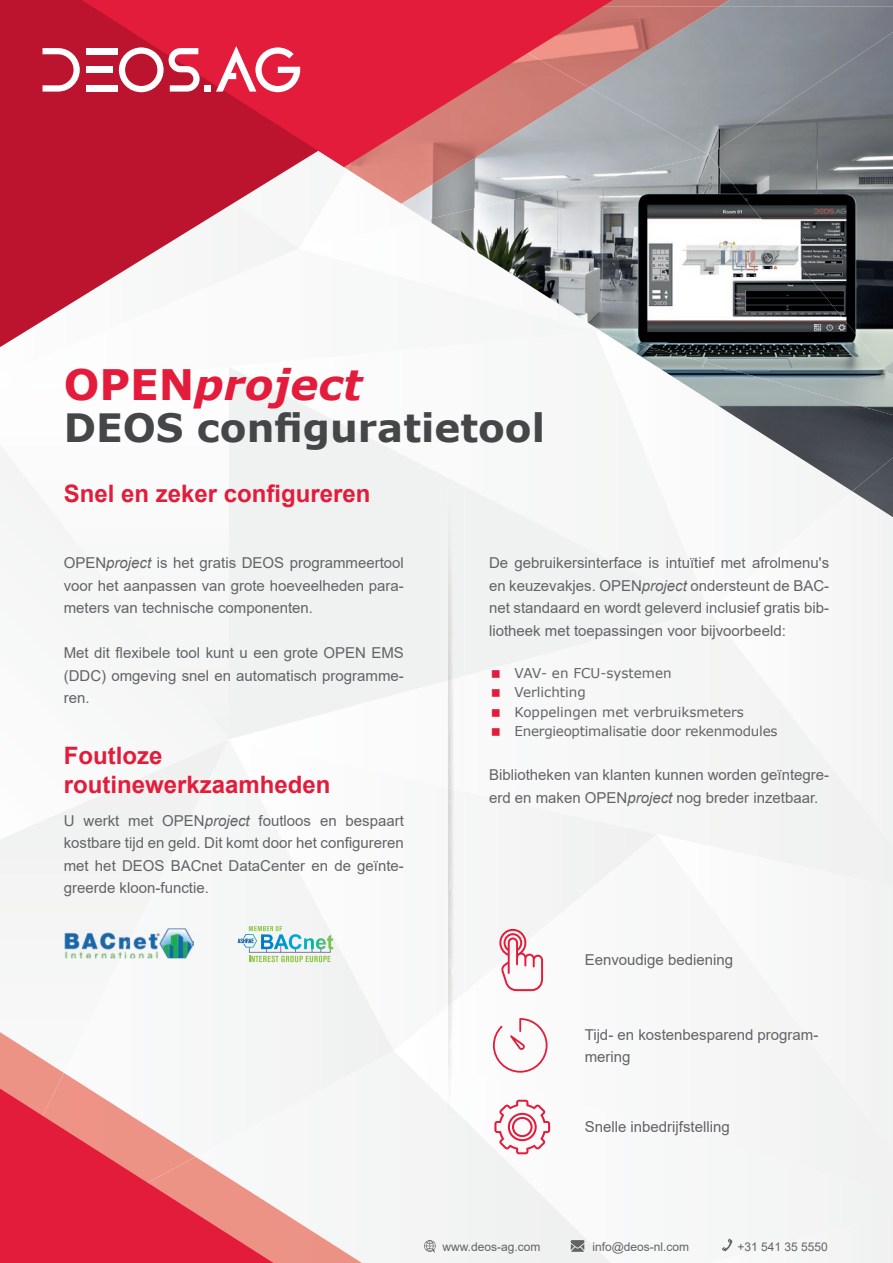
<style>
.page{position:relative;width:893px;height:1263px;background:#fff}
.page>*{position:absolute;margin:0;border:0;box-sizing:border-box;transform-origin:0 0}
.t1{font:italic 700 42px "Verdana";color:#e41c3b}
.t2{font:700 39px "Verdana";color:#454647}
.t3{font:700 24px/28.8px "Arial";color:#e41c3b}
.t4{font:15px/22.5px "Arial";color:#636366;text-align:justify}
.t5{font:13.5px/19.5px "Verdana";color:#636366}
.t6{font:12px "Arial";color:#636366}
.s1{font-style:normal}
.s2{font-style:italic}
</style>
<div class="page">
<div style="left:794px;top:491px;width:99px;height:119px;background:#f4f5f5"></div>
<svg style="left:229px;top:367px;width:479px;height:243px"></svg>
<div style="left:229px;top:610px;width:664px;height:224px;background:#f4f4f3"></div>
<div style="left:0;top:445px;width:229px;height:294px;background:#f6f7f7"></div>
<div style="left:394px;top:739px;width:263px;height:95px;background:#f6f7f7"></div>
<div style="left:492px;top:834px;width:401px;height:217px;background:#f5f6f6"></div>
<svg style="left:0;top:812px;width:64px;height:147px"></svg>
<div style="left:64px;top:739px;width:330px;height:312px;background:#f6f7f6"></div>
<div style="left:734px;top:1051px;width:159px;height:163px;background:#f3f4f3"></div>
<div style="left:362px;top:1051px;width:249px;height:212px;background:#f4f5f5"></div>
<img style="left:709px;top:7px;width:184px;height:148px">
<img style="left:613px;top:87px;width:96px;height:68px">
<img style="left:426px;top:155px;width:467px;height:260px">
<img style="left:607px;top:335px;width:286px;height:156px">
<img style="left:852px;top:458px;width:41px;height:59px">
<div style="left:0;top:0;width:43px;height:347px;background:#bc142f"></div>
<img style="left:613px;top:0;width:116px;height:7px">
<img style="left:613px;top:7px;width:105px;height:80px">
<svg style="left:0;top:1032px;width:362px;height:231px"></svg>
<svg style="left:493px;top:1018px;width:55px;height:55px"></svg>
<svg style="left:494px;top:1100px;width:56px;height:54px"></svg>
<svg style="left:43px;top:0;width:564px;height:335px"></svg>
<img style="left:446px;top:792px;width:18px;height:200px">
<img style="left:446px;top:488px;width:18px;height:188px">
<img style="left:446px;top:676px;width:18px;height:116px">
<img style="left:446px;top:992px;width:18px;height:74px">
<img style="left:446px;top:1066px;width:18px;height:49px">
<svg style="left:446px;top:1102px;width:13px;height:13px"></svg>
<svg style="left:0;top:1066px;width:293px;height:197px"></svg>
<svg style="left:499px;top:929px;width:44px;height:62px"></svg>
<img style="left:64px;top:928px;width:57px;height:30px">
<img style="left:121px;top:928px;width:73px;height:30px">
<svg style="left:238px;top:926px;width:95px;height:36px"></svg>
<svg style="left:571px;top:1240px;width:13px;height:12px"></svg>
<div style="left:721px;top:1214px;width:172px;height:49px;background:#f4f5f4"></div>
<svg style="left:424px;top:1240px;width:12px;height:12px"></svg>
<svg style="left:492px;top:669px;width:8px;height:8px"></svg>
<svg style="left:492px;top:689px;width:8px;height:8px"></svg>
<svg style="left:492px;top:708px;width:8px;height:8px"></svg>
<svg style="left:492px;top:728px;width:8px;height:8px"></svg>
<h1 class="t1" style="left:64px;top:355px;width:300px"><span class="s1">OPEN</span>project</h1>
<h2 class="t2" style="left:64px;top:400px;width:483px">DEOS configuratietool</h2>
<h3 class="t3" style="left:64px;top:480px;width:308px">Snel en zeker configureren</h3>
<p class="t4" style="left:64px;top:551px;width:342px">OPEN<span class="s2">project</span> is het gratis DEOS programmeertool voor het aanpassen van grote hoeveelheden para&shy;meters van technische componenten.</p>
<p class="t4" style="left:64px;top:641px;width:342px">Met dit flexibele tool kunt u een grote OPEN EMS (DDC) omgeving snel en automatisch programme&shy;ren.</p>
<h3 class="t3" style="left:64px;top:741px;width:268px">Foutloze routinewerkzaamheden</h3>
<p class="t4" style="left:64px;top:809px;width:342px">U werkt met OPEN<span class="s2">project</span> foutloos en bespaart kostbare tijd en geld. Dit komt door het configureren met het DEOS BACnet DataCenter en de geïnte&shy;greerde kloon-functie.</p>
<p class="t4" style="left:489px;top:551px;width:342px">De gebruikersinterface is intuïtief met afrolmenu's en keuzevakjes. OPEN<span class="s2">project</span> ondersteunt de BAC&shy;net standaard en wordt geleverd inclusief gratis bib&shy;liotheek met toepassingen voor bijvoorbeeld:</p>
<p class="t5" style="left:514px;top:663px;width:264px">VAV- en FCU-systemen<br>Verlichting<br>Koppelingen met verbruiksmeters<br>Energieoptimalisatie door rekenmodules</p>
<p class="t4" style="left:489px;top:763px;width:342px">Bibliotheken van klanten kunnen worden geïntegre&shy;erd en maken OPEN<span class="s2">project</span> nog breder inzetbaar.</p>
<p class="t4" style="left:585px;top:949px;width:150px">Eenvoudige bediening</p>
<p class="t4" style="left:585px;top:1023px;width:235px">Tijd- en kostenbesparend program&shy;mering</p>
<p class="t4" style="left:585px;top:1116px;width:147px">Snelle inbedrijfstelling</p>
<p class="t6" style="left:442px;top:1238px;width:100px">www.deos-ag.com</p>
<p class="t6" style="left:592px;top:1238px;width:98px">info@deos-nl.com</p>
<p class="t6" style="left:737px;top:1238px;width:92px">+31 541 35 5550</p>
</div>
